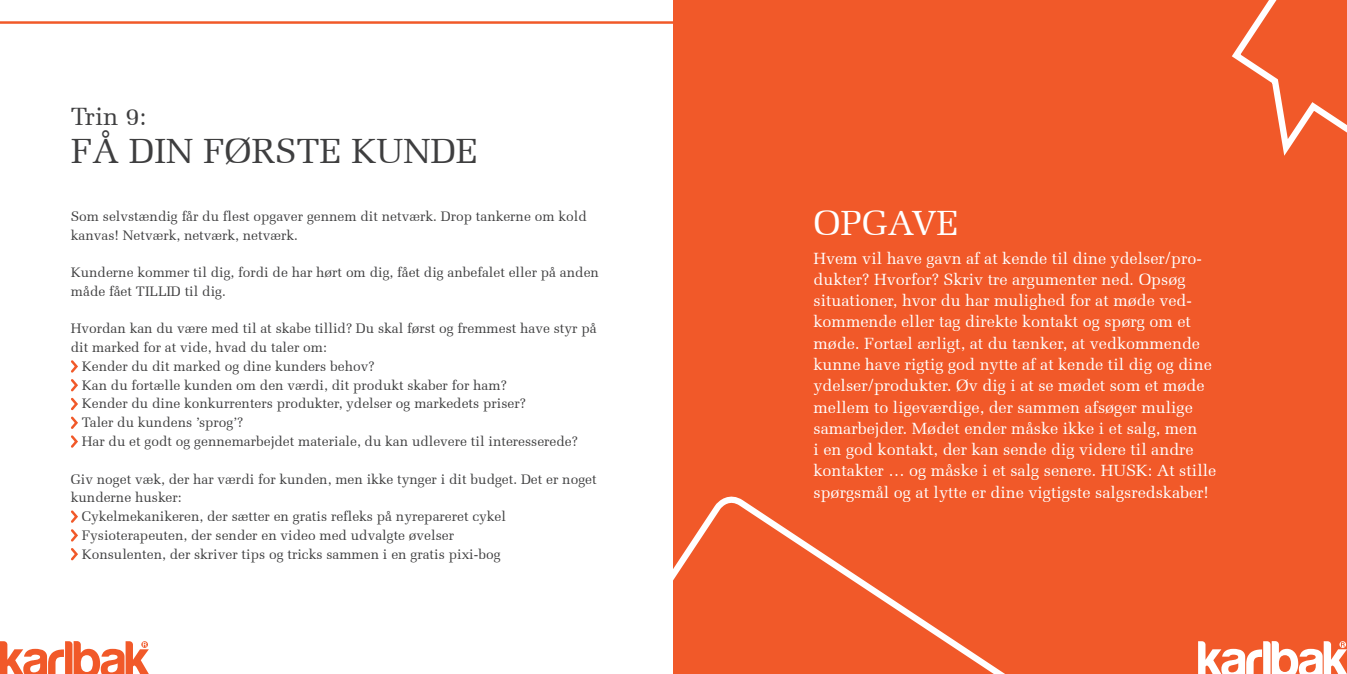
<style>
.page{position:relative;width:1347px;height:674px;background:#fff}
.page>*{position:absolute;margin:0;border:0;box-sizing:border-box;transform-origin:0 0}
.t1{font:35px "Melior";color:#3e3e3f}
.t2{font:35px "Melior";color:#fff}
.t3{font:25px "Melior";color:#3e3e3f}
.t4{font:16.25px/21.2px "Melior";color:#fff}
.t5{font:13.75px/18.8px "Melior";color:#3e3e3f}
</style>
<div class="page">
<div style="left:673px;top:0;width:673px;height:673px;background:#f15929"></div>
<svg style="left:1198px;top:641px;width:148px;height:32px"></svg>
<svg style="left:71px;top:360px;width:7px;height:88px"></svg>
<svg style="left:71px;top:510px;width:7px;height:51px"></svg>
<svg style="left:0;top:641px;width:149px;height:32px"></svg>
<svg style="left:673px;top:496px;width:331px;height:177px"></svg>
<svg style="left:1232px;top:0;width:114px;height:156px"></svg>
<h2 class="t3" style="left:71px;top:102px;width:77px">Trin 9:</h2>
<h1 class="t1" style="left:71px;top:130px;width:408px">FÅ DIN FØRSTE KUNDE</h1>
<p class="t5" style="left:71px;top:206px;width:517px">Som selvstændig får du flest opgaver gennem dit netværk. Drop tankerne om kold kanvas! Netværk, netværk, netværk.</p>
<p class="t5" style="left:71px;top:263px;width:529px">Kunderne kommer til dig, fordi de har hørt om dig, fået dig anbefalet eller på anden måde fået TILLID til dig.</p>
<p class="t5" style="left:71px;top:319px;width:527px">Hvordan kan du være med til at skabe tillid? Du skal først og fremmest have styr på</p>
<p class="t5" style="left:71px;top:338px;width:257px">dit marked for at vide, hvad du taler om:</p>
<p class="t5" style="left:82px;top:356px;width:294px">Kender du dit marked og dine kunders behov?</p>
<p class="t5" style="left:82px;top:375px;width:426px">Kan du fortælle kunden om den værdi, dit produkt skaber for ham?</p>
<p class="t5" style="left:82px;top:394px;width:445px">Kender du dine konkurrenters produkter, ydelser og markedets priser?</p>
<p class="t5" style="left:82px;top:413px;width:163px">Taler du kundens ’sprog’?</p>
<p class="t5" style="left:82px;top:431px;width:497px">Har du et godt og gennemarbejdet materiale, du kan udlevere til interesserede?</p>
<p class="t5" style="left:71px;top:469px;width:527px">Giv noget væk, der har værdi for kunden, men ikke tynger i dit budget. Det er noget</p>
<p class="t5" style="left:71px;top:488px;width:112px">kunderne husker:</p>
<p class="t5" style="left:82px;top:506px;width:425px">Cykelmekanikeren, der sætter en gratis refleks på nyrepareret cykel</p>
<p class="t5" style="left:82px;top:525px;width:374px">Fysioterapeuten, der sender en video med udvalgte øvelser</p>
<p class="t5" style="left:82px;top:544px;width:420px">Konsulenten, der skriver tips og tricks sammen i en gratis pixi-bog</p>
<h1 class="t2" style="left:813px;top:202px;width:146px">OPGAVE</h1>
<p class="t4" style="left:813px;top:247px;width:404px">Hvem vil have gavn af at kende til dine ydelser/pro&shy;dukter? Hvorfor? Skriv tre argumenter ned. Opsøg situationer, hvor du har mulighed for at møde ved&shy;kommende eller tag direkte kontakt og spørg om et møde. Fortæl ærligt, at du tænker, at vedkommende kunne have rigtig god nytte af at kende til dig og dine ydelser/produkter. Øv dig i at se mødet som et møde mellem to ligeværdige, der sammen afsøger mulige samarbejder. Mødet ender måske ikke i et salg, men<br>i en god kontakt, der kan sende dig videre til andre kontakter … og måske i et salg senere. HUSK: At stille spørgsmål og at lytte er dine vigtigste salgsredskaber!</p>
</div>
